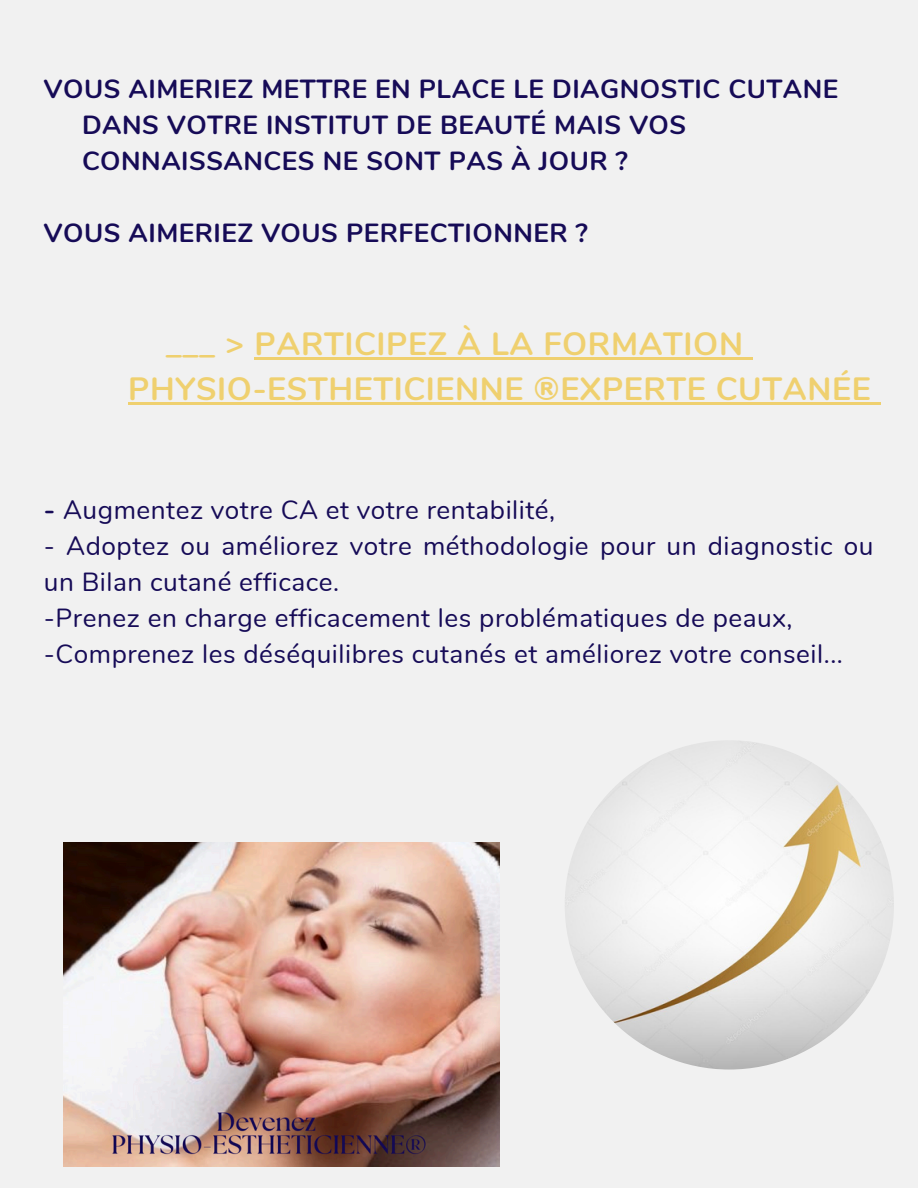
<style>
.page{position:relative;width:918px;height:1188px;background:#f1f1f1}
.page>*{position:absolute;margin:0;border:0;box-sizing:border-box;transform-origin:0 0}
.t1{font:700 32.25px/45px "Nunito";letter-spacing:.02em;color:#efd06f}
.t2{font:26.25px/36px "Nunito";letter-spacing:.02em;color:#160b57}
.t3{font:700 26.25px/36px "Nunito";letter-spacing:.02em;color:#160b57}
.s1{font-weight:700}
</style>
<div class="page">
<hr style="left:255px;top:358px;width:489px;height:2px;background:#efd06f">
<svg style="left:744px;top:358px;width:9px;height:2px"></svg>
<hr style="left:128px;top:403px;width:743px;height:2px;background:#efd06f">
<svg style="left:871px;top:403px;width:10px;height:2px"></svg>
<img style="left:64px;top:843px;width:435px;height:324px">
<img style="left:565px;top:740px;width:329px;height:330px;border-radius:50%">
<h2 class="t3" style="left:82px;top:71px;width:758px;text-indent:-38px">VOUS AIMERIEZ METTRE EN PLACE LE DIAGNOSTIC CUTANE<br>DANS VOTRE INSTITUT DE BEAUTÉ MAIS VOS<br>CONNAISSANCES NE SONT PAS À JOUR ?</h2>
<h2 class="t3" style="left:44px;top:215px;width:545px">VOUS AIMERIEZ VOUS PERFECTIONNER ?</h2>
<h1 class="t1" style="left:128px;top:322px;width:744px;text-indent:37px">___ &gt; PARTICIPEZ À LA FORMATION<br>PHYSIO-ESTHETICIENNE ®EXPERTE CUTANÉE</h1>
<p class="t2" style="left:44px;top:492px;width:513px"><span class="s1">-</span> Augmentez votre CA et votre rentabilité,</p>
<p class="t2" style="left:44px;top:528px;width:831px">- Adoptez ou améliorez votre méthodologie pour un diagnostic ou un Bilan cutané efficace.</p>
<p class="t2" style="left:44px;top:600px;width:750px">-Prenez en charge efficacement les problématiques de peaux,</p>
<p class="t2" style="left:44px;top:636px;width:800px">-Comprenez les déséquilibres cutanés et améliorez votre conseil...</p>
</div>
